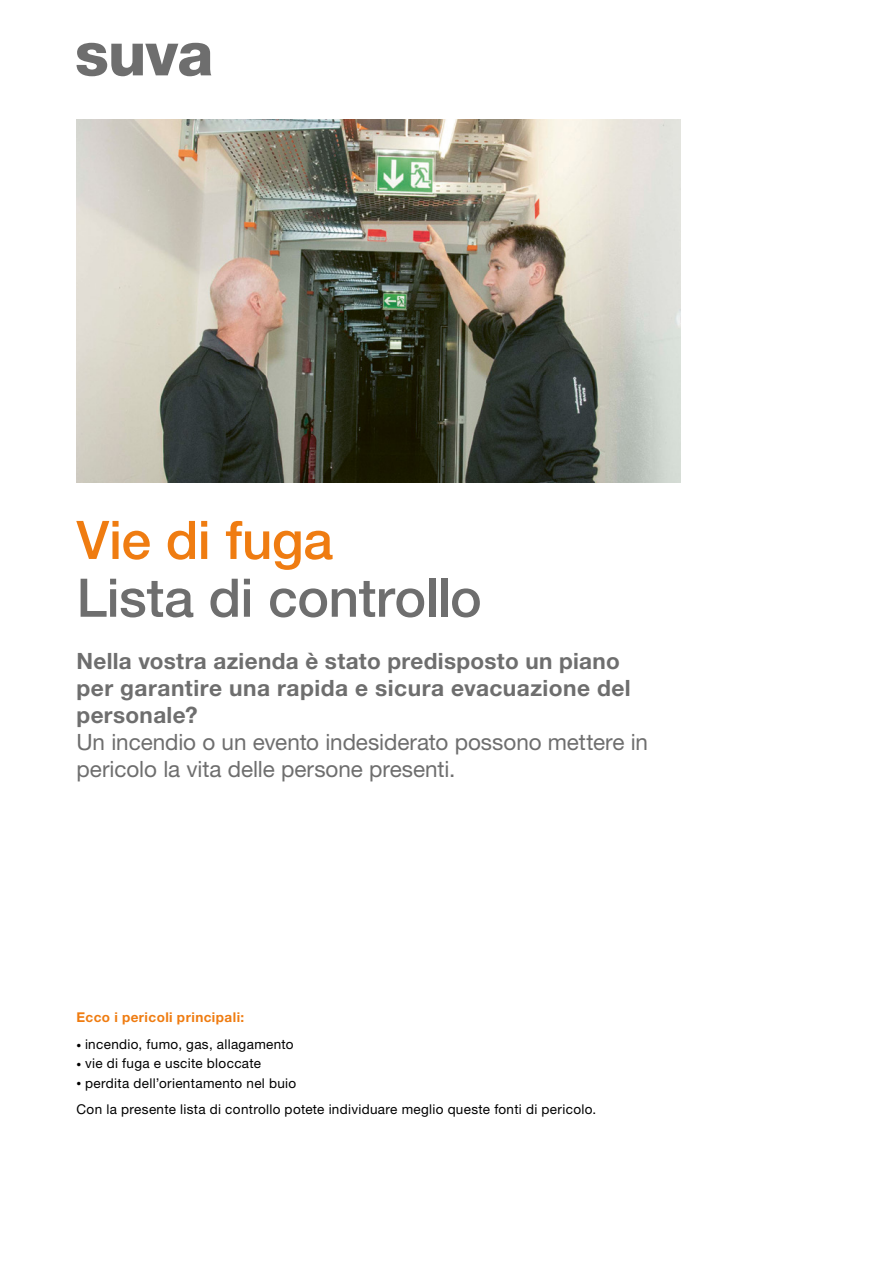
<style>
.page{position:relative;width:893px;height:1263px;background:#fff}
.page>*{position:absolute;margin:0;border:0;box-sizing:border-box;transform-origin:0 0}
.t1{font:500 53.25px "Helvetica Neue LT Std";letter-spacing:-.01em;color:#6e6e6e}
.t2{font:500 53.25px "Helvetica Neue LT Std";letter-spacing:-.005em;color:#ef7c11}
.t3{font:700 22.5px/27px "Helvetica Neue LT Std";letter-spacing:.015em;color:#6e6e6e}
.t4{font:22.5px/27px "Helvetica Neue LT Std";letter-spacing:-.005em;color:#6e6e6e}
.t5{font:13.5px/26.5px "Helvetica Neue LT Std";letter-spacing:.025em;color:#000}
.t6{font:700 13.5px "Helvetica Neue LT Std";letter-spacing:.03em;color:#ef7c11}
.s1{font-weight:300;font-size:9.75px}
</style>
<div class="page">
<svg style="left:77px;top:43px;width:134px;height:33px"></svg>
<img style="left:77px;top:119px;width:603px;height:364px">
<h1 class="t2" style="left:77px;top:508px;width:258px">Vie di fuga</h1>
<h1 class="t1" style="left:77px;top:566px;width:407px">Lista di controllo</h1>
<h2 class="t3" style="left:77px;top:647px;width:556px">Nella vostra azienda è stato predisposto un piano per garantire una rapida e sicura evacuazione del personale?</h2>
<h2 class="t4" style="left:77px;top:728px;width:573px">Un incendio o un evento indesiderato possono mettere in pericolo la vita delle persone presenti.</h2>
<p class="t6" style="left:77px;top:1008px;width:169px">Ecco i pericoli principali:</p>
<p class="t5" style="left:77px;top:1031px;width:219px"><span class="s1">•</span> incendio, fumo, gas, allagamento</p>
<p class="t5" style="left:77px;top:1050px;width:186px"><span class="s1">•</span> vie di fuga e uscite bloccate</p>
<p class="t5" style="left:77px;top:1069px;width:521px"><span class="s1">•</span> perdita dell’orientamento nel buio<br>Con la presente lista di controllo potete individuare meglio queste fonti di pericolo.</p>
</div>
